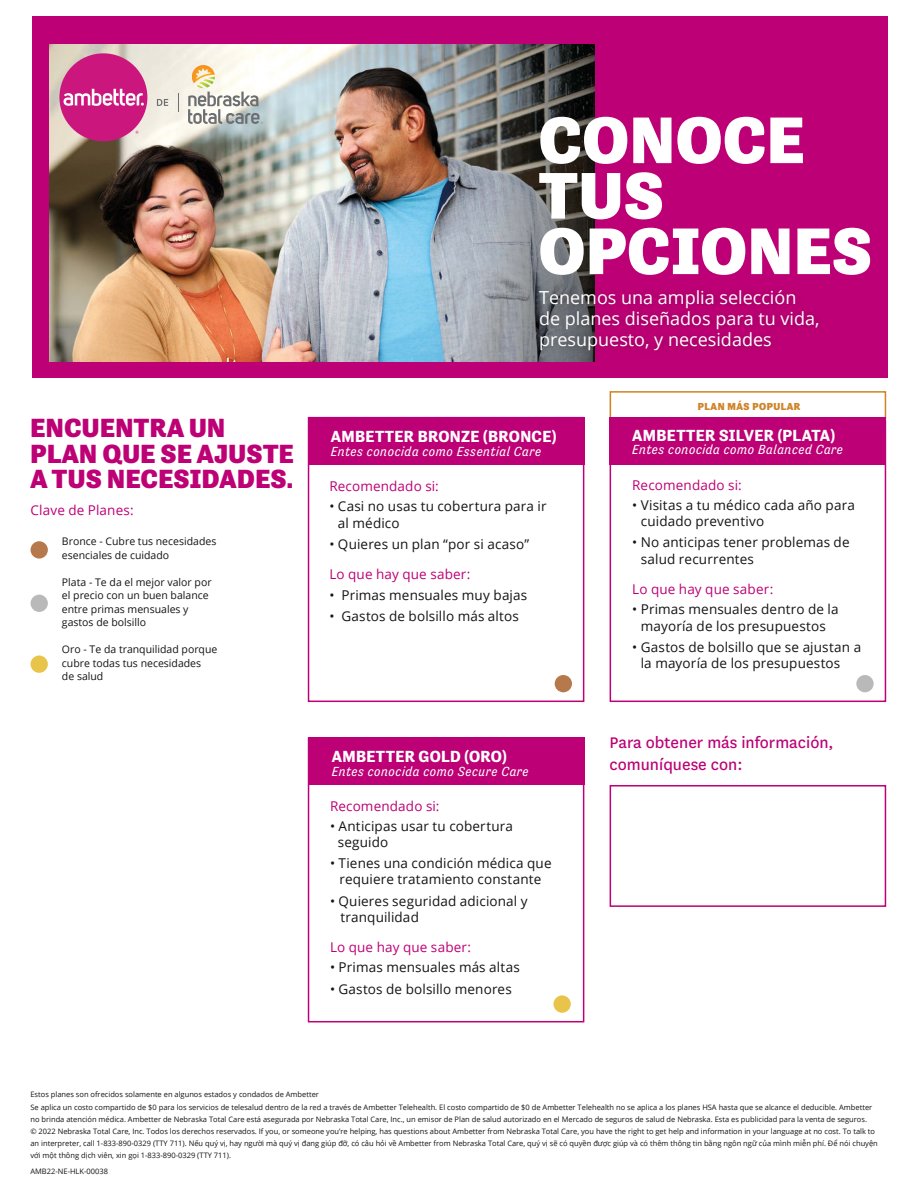
<style>
.page{position:relative;width:918px;height:1188px;background:#fff}
.page>*{position:absolute;margin:0;border:0;box-sizing:border-box;transform-origin:0 0}
.t1{font:900 67.5px/55.5px "Tenso";letter-spacing:.02em;color:#fff}
.t2{font:900 27px/25.5px "Tenso";letter-spacing:.02em;color:#bd0075}
.t3{font:18px/21px "Open Sans";color:#fff}
.t4{font:18px/21.6px "Centene Sans";color:#bd0075}
.t5{font:700 16.5px "Tenso";letter-spacing:.02em;color:#fff}
.t6{font:13.5px/15.8px "Open Sans";letter-spacing:.01em;color:#141414}
.t7{font:13.5px "Open Sans";letter-spacing:.01em;color:#bd0075}
.t8{font:italic 13.5px "Tenso";letter-spacing:.03em;color:#fff}
.t9{font:10.5px/13.5px "Open Sans";color:#141414}
.t10{font:900 10.5px "Tenso";letter-spacing:.05em;color:#cf8429}
.t11{font:7.5px/12px "Open Sans";color:#141414}
</style>
<div class="page">
<div style="left:32px;top:17px;width:855px;height:361px;background:#bd0075"></div>
<img style="left:50px;top:45px;width:396px;height:317px">
<svg style="left:446px;top:45px;width:148px;height:317px;background:#737577"></svg>
<div style="left:31px;top:541px;width:17px;height:18px;background:#b6794c;border-radius:50%"></div>
<div style="left:31px;top:656px;width:17px;height:17px;background:#e8c44a;border-radius:50%"></div>
<div style="left:31px;top:595px;width:17px;height:17px;background:#b9b9b9;border-radius:50%"></div>
<div style="left:533px;top:284px;width:294px;height:75px;background:#000;opacity:.28"></div>
<svg style="left:188px;top:65px;width:74px;height:59px;background:#d8d5c9"></svg>
<svg style="left:157px;top:99px;width:11px;height:7px"></svg>
<svg style="left:178px;top:93px;width:1px;height:19px"></svg>
<div style="left:59px;top:53px;width:88px;height:88px;background:#cb177d;border-radius:50%"></div>
<svg style="left:64px;top:89px;width:80px;height:17px"></svg>
<svg style="left:135px;top:131px;width:4px;height:3px"></svg>
<div style="left:610px;top:391px;width:276px;height:28px;border:2px solid #cf8420"></div>
<div style="left:308px;top:737px;width:276px;height:285px;border:2px solid #bd0075"></div>
<div style="left:308px;top:737px;width:276px;height:48px;background:#bd0075"></div>
<div style="left:553px;top:995px;width:18px;height:18px;background:#e8c44a;border-radius:50%"></div>
<div style="left:308px;top:417px;width:276px;height:285px;border:2px solid #bd0075"></div>
<div style="left:308px;top:417px;width:276px;height:48px;background:#bd0075"></div>
<div style="left:555px;top:675px;width:17px;height:17px;background:#b6794c;border-radius:50%"></div>
<div style="left:610px;top:420px;width:276px;height:282px;border:2px solid #bd0075"></div>
<div style="left:610px;top:417px;width:276px;height:48px;background:#bd0075"></div>
<div style="left:856px;top:675px;width:18px;height:17px;background:#b9b9b9;border-radius:50%"></div>
<div style="left:610px;top:785px;width:276px;height:122px;border:2px solid #bd0075"></div>
<h1 class="t1" style="left:539px;top:112px;width:334px">CONOCE<br>TUS<br>OPCIONES</h1>
<h3 class="t3" style="left:539px;top:286px;width:282px">Tenemos una amplia selección de planes diseñados para tu vida, presupuesto, y necesidades</h3>
<h2 class="t2" style="left:31px;top:415px;width:265px">ENCUENTRA UN<br>PLAN QUE SE AJUSTE<br>A TUS NECESIDADES.</h2>
<h3 class="t7" style="left:31px;top:501px;width:105px">Clave de Planes:</h3>
<h3 class="t9" style="left:62px;top:534px;width:156px">Bronce - Cubre tus necesidades esenciales de cuidado</h3>
<h3 class="t9" style="left:62px;top:575px;width:151px">Plata - Te da el mejor valor por el precio con un buen balance entre primas mensuales y gastos de bolsillo</h3>
<h3 class="t9" style="left:62px;top:642px;width:157px">Oro - Te da tranquilidad porque cubre todas tus necesidades<br>de salud</h3>
<h3 class="t5" style="left:331px;top:427px;width:227px">AMBETTER BRONZE (BRONCE)</h3>
<h3 class="t8" style="left:331px;top:443px;width:212px">Entes conocida como Essential Care</h3>
<h3 class="t7" style="left:329px;top:477px;width:111px">Recomendado si:</h3>
<h3 class="t6" style="left:338px;top:498px;width:210px;line-height:16.5px;text-indent:-9px">• Casi no usas tu cobertura para ir al médico</h3>
<h3 class="t6" style="left:329px;top:536px;width:201px">• Quieres un plan “por si acaso”</h3>
<h3 class="t7" style="left:329px;top:565px;width:143px">Lo que hay que saber:</h3>
<h3 class="t6" style="left:329px;top:586px;width:199px">• Primas mensuales muy bajas</h3>
<h3 class="t6" style="left:329px;top:608px;width:191px">• Gastos de bolsillo más altos</h3>
<h3 class="t5" style="left:332px;top:747px;width:176px">AMBETTER GOLD (ORO)</h3>
<h3 class="t8" style="left:332px;top:764px;width:199px">Entes conocida como Secure Care</h3>
<h3 class="t7" style="left:330px;top:796px;width:111px">Recomendado si:</h3>
<h3 class="t6" style="left:338px;top:818px;width:177px;text-indent:-8px">• Anticipas usar tu cobertura seguido</h3>
<h3 class="t6" style="left:330px;top:855px;width:223px;text-align:center">• Tienes una condición médica que requiere tratamiento constante</h3>
<h3 class="t6" style="left:341px;top:893px;width:189px;text-indent:-11px">• Quieres seguridad adicional y tranquilidad</h3>
<h3 class="t7" style="left:330px;top:937px;width:143px">Lo que hay que saber:</h3>
<h3 class="t6" style="left:330px;top:959px;width:191px">• Primas mensuales más altas</h3>
<h3 class="t6" style="left:330px;top:980px;width:183px">• Gastos de bolsillo menores</h3>
<p class="t11" style="left:30px;top:1088px;width:290px">Estos planes son ofrecidos solamente en algunos estados y condados de Ambetter</p>
<h3 class="t10" style="left:698px;top:400px;width:104px">PLAN MÁS POPULAR</h3>
<h3 class="t5" style="left:632px;top:426px;width:205px">AMBETTER SILVER (PLATA)</h3>
<h3 class="t8" style="left:632px;top:442px;width:212px">Entes conocida como Balanced Care</h3>
<h3 class="t7" style="left:632px;top:476px;width:111px">Recomendado si:</h3>
<h3 class="t6" style="left:641px;top:497px;width:216px;text-indent:-9px">• Visitas a tu médico cada año para cuidado preventivo</h3>
<h3 class="t6" style="left:641px;top:534px;width:210px;line-height:16.5px;text-indent:-9px">• No anticipas tener problemas de salud recurrentes</h3>
<h3 class="t7" style="left:632px;top:580px;width:143px">Lo que hay que saber:</h3>
<h3 class="t6" style="left:632px;top:601px;width:208px;line-height:16.5px;text-align:center">• Primas mensuales dentro de la mayoría de los presupuestos</h3>
<h3 class="t6" style="left:641px;top:639px;width:222px;text-indent:-9px">• Gastos de bolsillo que se ajustan a la mayoría de los presupuestos</h3>
<h3 class="t4" style="left:610px;top:731px;width:226px">Para obtener más información, comuníquese con:</h3>
<p class="t11" style="left:30px;top:1101px;width:849px">Se aplica un costo compartido de $0 para los servicios de telesalud dentro de la red a través de Ambetter Telehealth. El costo compartido de $0 de Ambetter Telehealth no se aplica a los planes HSA hasta que se alcance el deducible. Ambetter no brinda atención médica. Ambetter de Nebraska Total Care está asegurada por Nebraska Total Care, Inc., un emisor de Plan de salud autorizado en el Mercado de seguros de salud de Nebraska. Esta es publicidad para la venta de seguros.<br>© 2022 Nebraska Total Care, Inc. Todos los derechos reservados. If you, or someone you’re helping, has questions about Ambetter from Nebraska Total Care, you have the right to get help and information in your language at no cost. To talk to an interpreter, call 1-833-890-0329 (TTY 711). Nếu quý vị, hay người mà quý vị đang giúp đỡ, có câu hỏi về Ambetter from Nebraska Total Care, quý vị sẽ có quyền được giúp và có thêm thông tin bằng ngôn ngữ của mình miễn phí. Để nói chuyện với một thông dịch viên, xin gọi 1-833-890-0329 (TTY 711).</p>
<p class="t11" style="left:30px;top:1165px;width:79px">AMB22-NE-HLK-00038</p>
</div>
